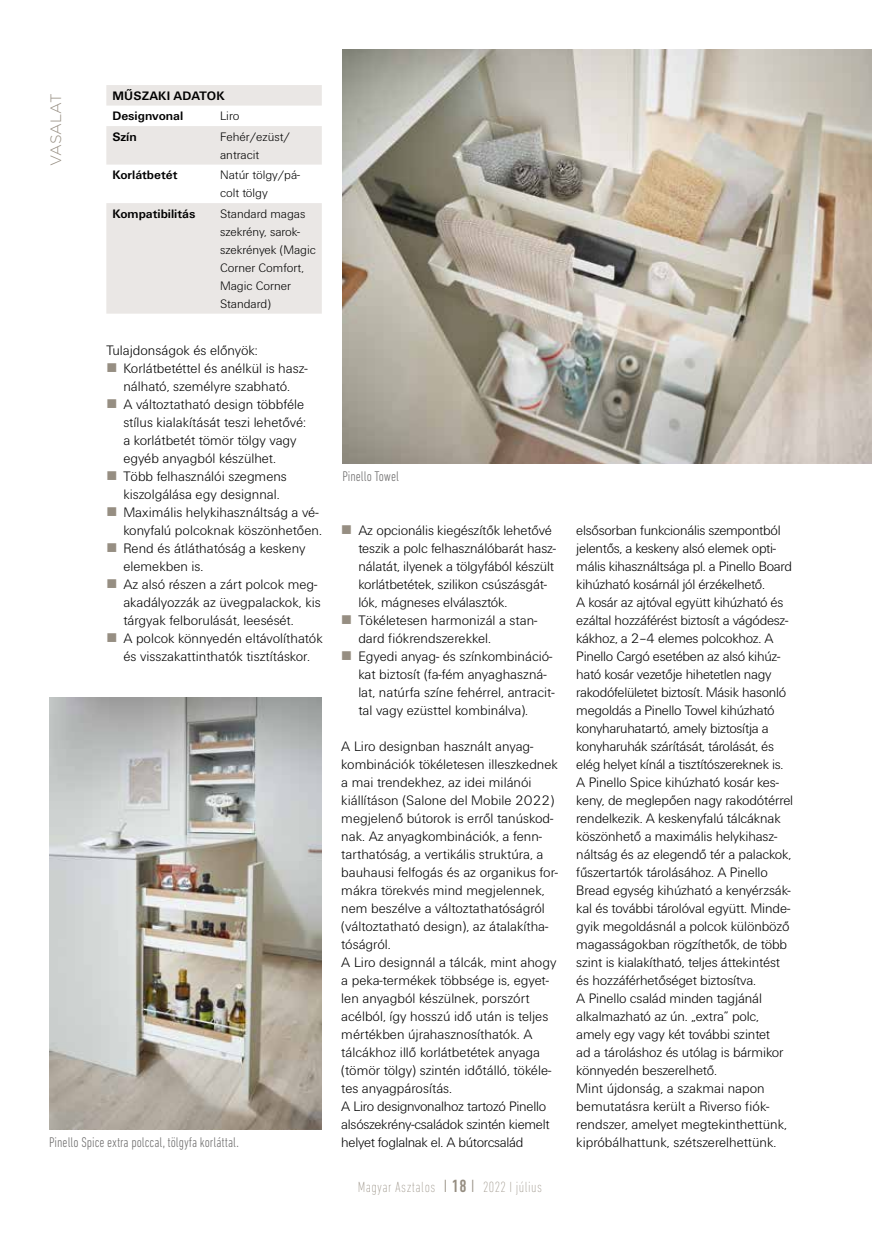
<style>
.page{position:relative;width:872px;height:1242px;background:#fff}
.page>*{position:absolute;margin:0;border:0;box-sizing:border-box;transform-origin:0 0}
.t1{font:200 condensed 15px "DIN Next LT Pro";letter-spacing:.03em;color:#968e82}
.t2{font:300 15px "Gotham";letter-spacing:-.015em;color:#968e82}
.t3{font:14.25px/18px "U001 Lig";letter-spacing:-.01em;color:#000}
.t4{font:300 condensed 14.25px "DIN Next LT Pro";color:#706f6f}
.t5{font:12.75px/18px "U001 Lig";color:#000}
.t6{font:700 12.75px/20.5px "U001";color:#000}
.s1{font-family:"Liberation Sans";font-size:18px;color:#968e82}
.s2{font-weight:300;font-size:18px}
.s3{font-weight:500;font-size:18px}
</style>
<div class="page">
<svg style="left:106px;top:85px;width:216px;height:229px;fill:#eae7e5"></svg>
<img style="left:49px;top:697px;width:272px;height:432px">
<img style="left:342px;top:49px;width:530px;height:414px">
<p class="t2" style="left:46px;top:166px;width:74px;rotate:-90deg">VASALAT</p>
<p class="t6" style="left:112px;top:85px;width:114px">MŰSZAKI ADATOK<br>Designvonal</p>
<p class="t5" style="left:220px;top:107px;width:21px">Liro</p>
<p class="t6" style="left:112px;top:126px;width:26px">Szín</p>
<p class="t5" style="left:220px;top:127px;width:71px">Fehér/ezüst/ antracit</p>
<p class="t6" style="left:112px;top:165px;width:67px">Korlátbetét</p>
<p class="t5" style="left:220px;top:166px;width:81px">Natúr tölgy/pá&shy;colt tölgy</p>
<p class="t6" style="left:112px;top:203px;width:85px">Kompatibilitás</p>
<p class="t5" style="left:220px;top:205px;width:97px">Standard magas szekrény, sarok&shy;szekrények (Magic<br>Corner Comfort,<br>Magic Corner<br>Standard)</p>
<p class="t3" style="left:106px;top:342px;width:153px">Tulajdonságok és előnyök:</p>
<p class="t3" style="left:106px;top:360px;width:203px;text-align:center"><span class="s1">■</span> Korlátbetéttel és anélkül is hasz&shy;nálható, személyre szabható.</p>
<p class="t3" style="left:123px;top:396px;width:184px;text-indent:-17px"><span class="s1">■</span> A változtatható design többféle stílus kialakítását teszi lehetővé: a korlátbetét tömör tölgy vagy egyéb anyagból készülhet.</p>
<p class="t3" style="left:123px;top:468px;width:165px;text-indent:-17px"><span class="s1">■</span> Több felhasználói szegmens kiszolgálása egy designnal.</p>
<p class="t3" style="left:106px;top:504px;width:217px;text-align:right"><span class="s1">■</span> Maximális helykihasználtság a vé&shy;konyfalú polcoknak köszönhetően.</p>
<p class="t3" style="left:123px;top:540px;width:183px;text-indent:-17px"><span class="s1">■</span> Rend és átláthatóság a keskeny elemekben is.</p>
<p class="t3" style="left:123px;top:576px;width:199px;text-indent:-17px"><span class="s1">■</span> Az alsó részen a zárt polcok meg&shy;akadályozzák az üvegpalackok, kis tárgyak felborulását, leesését.</p>
<p class="t3" style="left:106px;top:630px;width:218px;text-align:center"><span class="s1">■</span> A polcok könnyedén eltávolíthatók és visszakattinthatók tisztításkor.</p>
<p class="t4" style="left:49px;top:1134px;width:191px">Pinello Spice extra polccal, tölgyfa korláttal.</p>
<p class="t4" style="left:342px;top:468px;width:58px">Pinello Towel</p>
<p class="t3" style="left:358px;top:522px;width:199px;text-indent:-17px"><span class="s1">■</span> Az opcionális kiegészítők lehetővé teszik a polc felhasználóbarát hasz&shy;nálatát, ilyenek a tölgyfából készült korlátbetétek, szilikon csúszásgát&shy;lók, mágneses elválasztók.</p>
<p class="t3" style="left:358px;top:612px;width:181px;text-indent:-17px"><span class="s1">■</span> Tökéletesen harmonizál a stan&shy;dard fiókrendszerekkel.</p>
<p class="t3" style="left:358px;top:648px;width:198px;text-indent:-17px"><span class="s1">■</span> Egyedi anyag- és színkombináció&shy;kat biztosít (fa-fém anyaghaszná&shy;lat, natúrfa színe fehérrel, antracit&shy;tal vagy ezüsttel kombinálva).</p>
<p class="t3" style="left:341px;top:737px;width:218px">A Liro designban használt anyag&shy;kombinációk tökéletesen illeszkednek a mai trendekhez, az idei milánói kiállításon (Salone del Mobile 2022) megjelenő bútorok is erről tanúskod&shy;nak. Az anyagkombinációk, a fenn&shy;tarthatóság, a vertikális struktúra, a bauhausi felfogás és az organikus for&shy;mákra törekvés mind megjelennek, nem beszélve a változtathatóságról (változtatható design), az átalakítha&shy;tóságról.<br>A Liro designnál a tálcák, mint ahogy a peka-termékek többsége is, egyet&shy;len anyagból készülnek, porszórt acélból, így hosszú idő után is teljes mértékben újrahasznosíthatók. A tálcákhoz illő korlátbetétek anyaga (tömör tölgy) szintén időtálló, tökéle&shy;tes anyagpárosítás.<br>A Liro designvonalhoz tartozó Pinello alsószekrény-családok szintén kiemelt helyet foglalnak el. A bútorcsalád</p>
<p class="t1" style="left:358px;top:1178px;width:186px">Magyar Asztalos <span class="s2">I</span> <span class="s3">18</span> <span class="s2">I</span> 2022 I július</p>
<p class="t3" style="left:576px;top:521px;width:218px">elsősorban funkcionális szempontból jelentős, a keskeny alsó elemek opti&shy;mális kihasználtsága pl. a Pinello Board kihúzható kosárnál jól érzékelhető.<br>A kosár az ajtóval együtt kihúzható és ezáltal hozzáférést biztosít a vágódesz&shy;kákhoz, a 2–4 elemes polcokhoz. A Pinello Cargó esetében az alsó kihúz&shy;ható kosár vezetője hihetetlen nagy rakodófelületet biztosít. Másik hasonló megoldás a Pinello Towel kihúzható konyharuhatartó, amely biztosítja a konyharuhák szárítását, tárolását, és elég helyet kínál a tisztítószereknek is.<br>A Pinello Spice kihúzható kosár kes&shy;keny, de meglepően nagy rakodótérrel rendelkezik. A keskenyfalú tálcáknak köszönhető a maximális helykihasz&shy;náltság és az elegendő tér a palackok, fűszertartók tárolásához. A Pinello Bread egység kihúzható a kenyérzsák&shy;kal és további tárolóval együtt. Minde&shy;gyik megoldásnál a polcok különböző magasságokban rögzíthetők, de több szint is kialakítható, teljes áttekintést és hozzáférhetőséget biztosítva.<br>A Pinello család minden tagjánál alkalmazható az ún. „extra” polc, amely egy vagy két további szintet<br>ad a tároláshoz és utólag is bármikor könnyedén beszerelhető.<br>Mint újdonság, a szakmai napon bemutatásra került a Riverso fiók&shy;rendszer, amelyet megtekinthettünk, kipróbálhattunk, szétszerelhettünk.</p>
</div>
